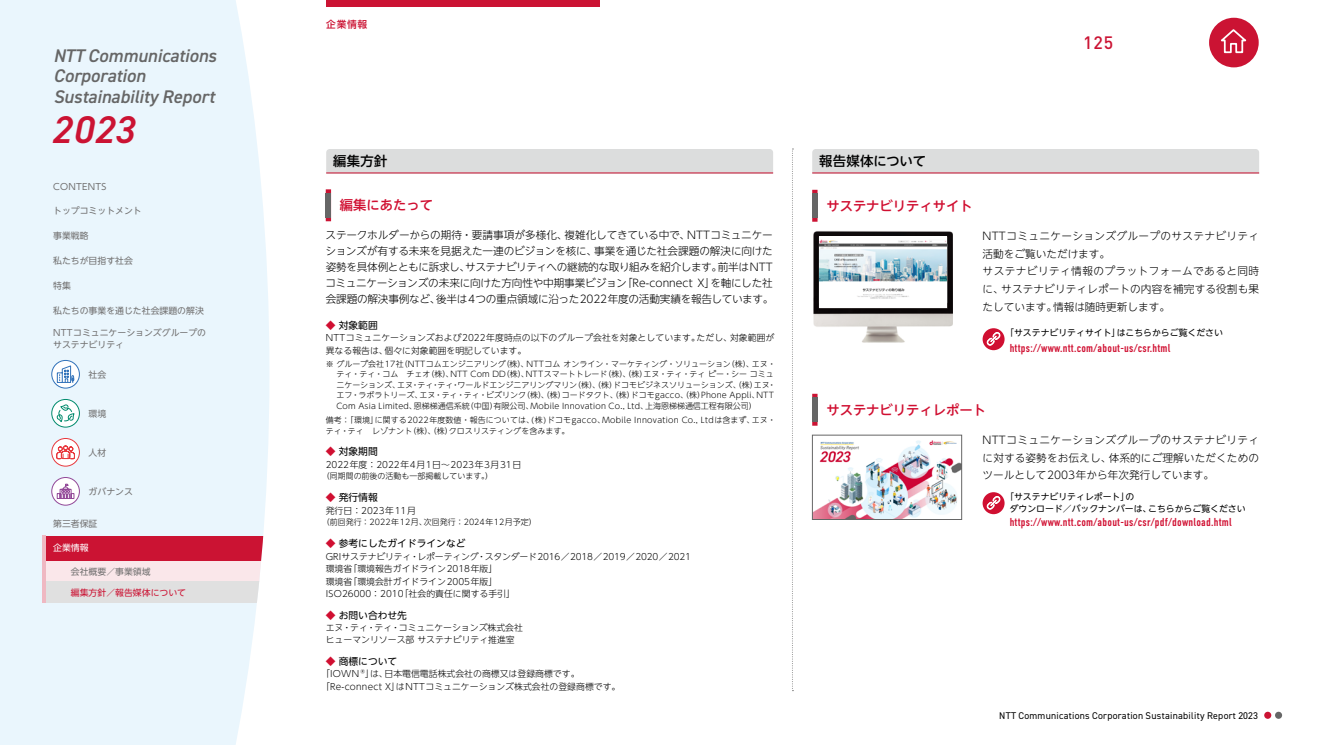
<style>
.page{position:relative;width:1319px;height:745px;background:#fff}
.page>*{position:absolute;margin:0;border:0;box-sizing:border-box;transform-origin:0 0}
.t1{font:italic 600 38.62px "DIN2014";color:#cb1333}
.t2{font:italic 600 18.38px/20.8px "DIN2014";color:#666}
.t3{font:500 17.75px "DIN";color:#cb1333}
.t4{font:500 13.25px "UD Shin Go NT Pro";color:#d00f31}
.t5{font:500 13.25px "UD Shin Go NT Pro";letter-spacing:-.005em;color:#000}
.t6{font:500 13.25px "UD Shin Go NT Pro";letter-spacing:.025em;color:#000}
.t7{font:11.5px "DIN Condensed";letter-spacing:.02em;color:#d00f31}
.t8{font:300 10.62px/16px "UD Shin Go NT Pro";letter-spacing:.01em;color:#000;text-align:justify}
.t9{font:300 10.62px/17.8px "UD Shin Go NT Pro";letter-spacing:.03em;color:#000}
.t10{font:9.75px "DIN2014";letter-spacing:.03em;color:#000}
.t11{font:9.75px "UD Shin Go NT Pro";color:#000}
.t12{font:500 9.75px "UD Shin Go NT Pro";color:#cb1333}
.t13{font:300 8.88px/12.4px "UD Shin Go NT Pro";color:#000}
.t14{font:8.88px/12.4px "UD Shin Go NT Pro";color:#727171}
.t15{font:8.88px/11.5px "UD Shin Go NT Pro";color:#000}
.t16{font:300 8.88px "UD Shin Go NT Pro";letter-spacing:.035em;color:#000}
.t17{font:8.88px "UD Shin Go NT Pro";color:#cb1333}
.t18{font:8.88px "UD Shin Go NT Pro";letter-spacing:.03em;color:#727171}
.t19{font:8.88px "UD Shin Go NT Pro";color:#fff}
.t20{font:300 8px/10.6px "UD Shin Go NT Pro";color:#000}
.s1{color:#d00f31}
</style>
<div class="page">
<div style="left:0;top:0;width:269px;height:744px;background:#eaf6fd"></div>
<img style="left:813px;top:231px;width:139px;height:112px">
<div style="left:819px;top:236px;width:127px;height:72px;background:#fff"></div>
<img style="left:819px;top:240px;width:127px;height:59px">
<img style="left:814px;top:440px;width:145px;height:77px">
<div style="left:812px;top:434px;width:149px;height:85px;border:1px solid #666"></div>
<div style="left:326px;top:149px;width:447px;height:25px;background:#dcdddd"></div>
<hr style="left:326px;top:172px;width:447px;height:1px;background:#cb1333">
<div style="left:812px;top:149px;width:446px;height:25px;background:#dcdddd"></div>
<hr style="left:812px;top:172px;width:446px;height:1px;background:#cb1333">
<svg style="left:326px;top:189px;width:5px;height:32px"></svg>
<div style="left:326px;top:193px;width:5px;height:24px;background:#666"></div>
<div style="left:812px;top:190px;width:5px;height:31px;background:#cb1333"></div>
<div style="left:812px;top:193px;width:5px;height:25px;background:#666"></div>
<div style="left:812px;top:393px;width:5px;height:32px;background:#cb1333"></div>
<div style="left:812px;top:397px;width:5px;height:25px;background:#666"></div>
<svg style="left:982px;top:328px;width:22px;height:22px"></svg>
<svg style="left:986px;top:331px;width:14px;height:14px"></svg>
<svg style="left:982px;top:492px;width:22px;height:22px"></svg>
<svg style="left:986px;top:495px;width:14px;height:14px"></svg>
<div style="left:1208px;top:18px;width:50px;height:49px;background:#cb1333;border-radius:50%"></div>
<svg style="left:1221px;top:29px;width:26px;height:25px"></svg>
<svg style="left:1263px;top:711px;width:7px;height:7px"></svg>
<svg style="left:1274px;top:711px;width:7px;height:7px"></svg>
<div style="left:326px;top:0;width:273px;height:7px;background:#cb1333"></div>
<svg style="left:792px;top:148px;width:1px;height:541px"></svg>
<div style="left:46px;top:560px;width:223px;height:21px;background:#fae7ea"></div>
<div style="left:46px;top:581px;width:223px;height:21px;background:#e0e0e0"></div>
<hr style="left:43px;top:535px;width:3px;height:67px;background:#efb8c2">
<div style="left:46px;top:535px;width:223px;height:25px;background:#cb1333"></div>
<div style="left:52px;top:477px;width:27px;height:28px;background:#fff;border-radius:50%"></div>
<div style="left:51px;top:477px;width:29px;height:28px;border:1px solid #924898;border-radius:50%"></div>
<svg style="left:56px;top:483px;width:19px;height:16px"></svg>
<svg style="left:52px;top:438px;width:27px;height:28px"></svg>
<div style="left:51px;top:438px;width:29px;height:28px;border:1px solid #e8383d;border-radius:50%"></div>
<svg style="left:56px;top:445px;width:19px;height:14px"></svg>
<svg style="left:52px;top:399px;width:27px;height:28px"></svg>
<div style="left:51px;top:399px;width:29px;height:28px;border:1px solid #008a6c;border-radius:50%"></div>
<svg style="left:57px;top:403px;width:18px;height:20px"></svg>
<svg style="left:52px;top:360px;width:27px;height:28px"></svg>
<div style="left:51px;top:360px;width:29px;height:28px;border:1px solid #3071b9;border-radius:50%"></div>
<svg style="left:57px;top:364px;width:18px;height:19px"></svg>
<h2 class="t2" style="left:53px;top:44px;width:165px">NTT Communications<br>Corporation<br>Sustainability Report</h2>
<h1 class="t1" style="left:51px;top:104px;width:84px">2023</h1>
<p class="t18" style="left:53px;top:179px;width:55px">CONTENTS</p>
<p class="t14" style="left:53px;top:204px;width:90px">トップコミットメント</p>
<p class="t14" style="left:53px;top:229px;width:37px">事業戦略</p>
<p class="t14" style="left:53px;top:254px;width:81px">私たちが目指す社会</p>
<p class="t14" style="left:53px;top:279px;width:19px">特集</p>
<p class="t14" style="left:53px;top:304px;width:152px">私たちの事業を通じた社会課題の解決</p>
<p class="t14" style="left:53px;top:326px;width:154px">NTTコミュニケーションズグループのサステナビリティ</p>
<p class="t14" style="left:89px;top:367px;width:19px">社会</p>
<p class="t14" style="left:89px;top:406px;width:19px">環境</p>
<p class="t14" style="left:89px;top:445px;width:19px">人材</p>
<p class="t14" style="left:89px;top:484px;width:46px">ガバナンス</p>
<p class="t14" style="left:53px;top:516px;width:46px">第三者保証</p>
<p class="t19" style="left:53px;top:540px;width:37px">企業情報</p>
<p class="t14" style="left:71px;top:564px;width:81px">会社概要／事業領域</p>
<p class="t17" style="left:71px;top:585px;width:117px">編集方針／報告媒体について</p>
<p class="t12" style="left:326px;top:16px;width:43px">企業情報</p>
<h3 class="t3" style="left:1083px;top:31px;width:32px">125</h3>
<h3 class="t6" style="left:333px;top:150px;width:56px">編集方針</h3>
<h3 class="t5" style="left:819px;top:150px;width:108px">報告媒体について</h3>
<h3 class="t4" style="left:340px;top:194px;width:95px">編集にあたって</h3>
<h3 class="t4" style="left:826px;top:195px;width:148px">サステナビリティサイト</h3>
<p class="t8" style="left:325px;top:226px;width:449px">ステークホルダーからの期待・要請事項が多様化、複雑化してきている中で、NTTコミュニケーションズが有する未来を見据えた一連のビジョンを核に、事業を通じた社会課題の解決に向けた姿勢を具体例とともに訴求し、サステナビリティへの継続的な取り組みを紹介します。前半はNTTコミュニケーションズの未来に向けた方向性や中期事業ビジョン「Re-connect X」を軸にした社会課題の解決事例など、後半は4つの重点領域に沿った2022年度の活動実績を報告しています。</p>
<h3 class="t9" style="left:982px;top:226px;width:278px">NTTコミュニケーションズグループのサステナビリティ活動をご覧いただけます。<br>サステナビリティ情報のプラットフォームであると同時に、サステナビリティレポートの内容を補完する役割も果たしています。情報は随時更新します。</h3>
<p class="t11" style="left:326px;top:317px;width:53px"><span class="s1">◆</span> 対象範囲</p>
<p class="t20" style="left:336px;top:357px;width:441px;text-indent:-11px">※ グループ会社17社（NTTコムエンジニアリング（株）、NTTコム オンライン・マーケティング・ソリューション（株）、エヌ・ティ・ティ・コム　チェオ（株）、NTT Com DD（株）、NTTスマートトレード（株）、（株）エヌ・ティ・ティ ピー・シー コミュニケーションズ、エヌ・ティ・ティ・ワールドエンジニアリングマリン（株）、（株）ドコモビジネスソリューションズ、（株）エヌ・エフ・ラボラトリーズ、エヌ・ティ・ティ・ビズリンク（株）、（株）コードタクト、（株）ドコモgacco、（株）Phone Appli、NTT Com Asia Limited、恩梯梯通信系統（中国）有限公司、Mobile Innovation Co., Ltd、上海恩梯梯通信工程有限公司）</p>
<p class="t20" style="left:326px;top:414px;width:451px">備考：「環境」に関する2022年度数値・報告については、(株)ドコモgacco、Mobile Innovation Co., Ltdは含まず、エヌ・ティ・ティ　レゾナント（株）、（株）クロスリスティングを含みます。</p>
<p class="t13" style="left:326px;top:331px;width:450px">NTTコミュニケーションズおよび2022年度時点の以下のグループ会社を対象としています。ただし、対象範囲が異なる報告は、個々に対象範囲を明記しています。</p>
<p class="t11" style="left:326px;top:443px;width:53px"><span class="s1">◆</span> 対象期間</p>
<p class="t16" style="left:326px;top:456px;width:197px">2022年度：2022年4月1日～2023年3月31日</p>
<p class="t20" style="left:322px;top:470px;width:173px">（同期間の前後の活動も一部掲載しています。）</p>
<p class="t11" style="left:326px;top:488px;width:53px"><span class="s1">◆</span> 発行情報</p>
<p class="t13" style="left:326px;top:503px;width:92px">発行日：2023年11月</p>
<p class="t20" style="left:322px;top:516px;width:216px">（前回発行：2022年12月、次回発行：2024年12月予定）</p>
<p class="t11" style="left:326px;top:534px;width:141px"><span class="s1">◆</span> 参考にしたガイドラインなど</p>
<p class="t13" style="left:326px;top:549px;width:366px">GRIサステナビリティ・レポーティング・スタンダード2016／2018／2019／2020／2021環境省「環境報告ガイドライン2018年版」<br>環境省「環境会計ガイドライン2005年版」<br>ISO26000：2010「社会的責任に関する手引」</p>
<p class="t11" style="left:326px;top:606px;width:83px"><span class="s1">◆</span> お問い合わせ先</p>
<p class="t13" style="left:326px;top:620px;width:199px">エヌ・ティ・ティ・コミュニケーションズ株式会社ヒューマンリソース部 サステナビリティ推進室</p>
<p class="t11" style="left:326px;top:653px;width:73px"><span class="s1">◆</span> 商標について</p>
<p class="t13" style="left:321px;top:667px;width:300px">「IOWNR」は、日本電信電話株式会社の商標又は登録商標です。「Re-connect X」はNTTコミュニケーションズ株式会社の登録商標です。</p>
<h3 class="t4" style="left:826px;top:399px;width:161px">サステナビリティレポート</h3>
<p class="t15" style="left:1005px;top:326px;width:219px">「サステナビリティサイト」はこちらからご覧ください</p>
<h3 class="t7" style="left:1009px;top:341px;width:162px">https://www.ntt.com/about-us/csr.html</h3>
<h3 class="t8" style="left:982px;top:430px;width:278px;line-height:17.8px">NTTコミュニケーションズグループのサステナビリティに対する姿勢をお伝えし、体系的にご理解いただくためのツールとして2003年から年次発行しています。</h3>
<p class="t15" style="left:1009px;top:490px;width:237px;text-indent:-4px">「サステナビリティレポート」の<br>ダウンロード／バックナンバーは、こちらからご覧ください</p>
<h3 class="t7" style="left:1009px;top:515px;width:223px">https://www.ntt.com/about-us/csr/pdf/download.html</h3>
<p class="t10" style="left:999px;top:708px;width:260px">NTT Communications Corporation Sustainability Report 2023</p>
</div>
